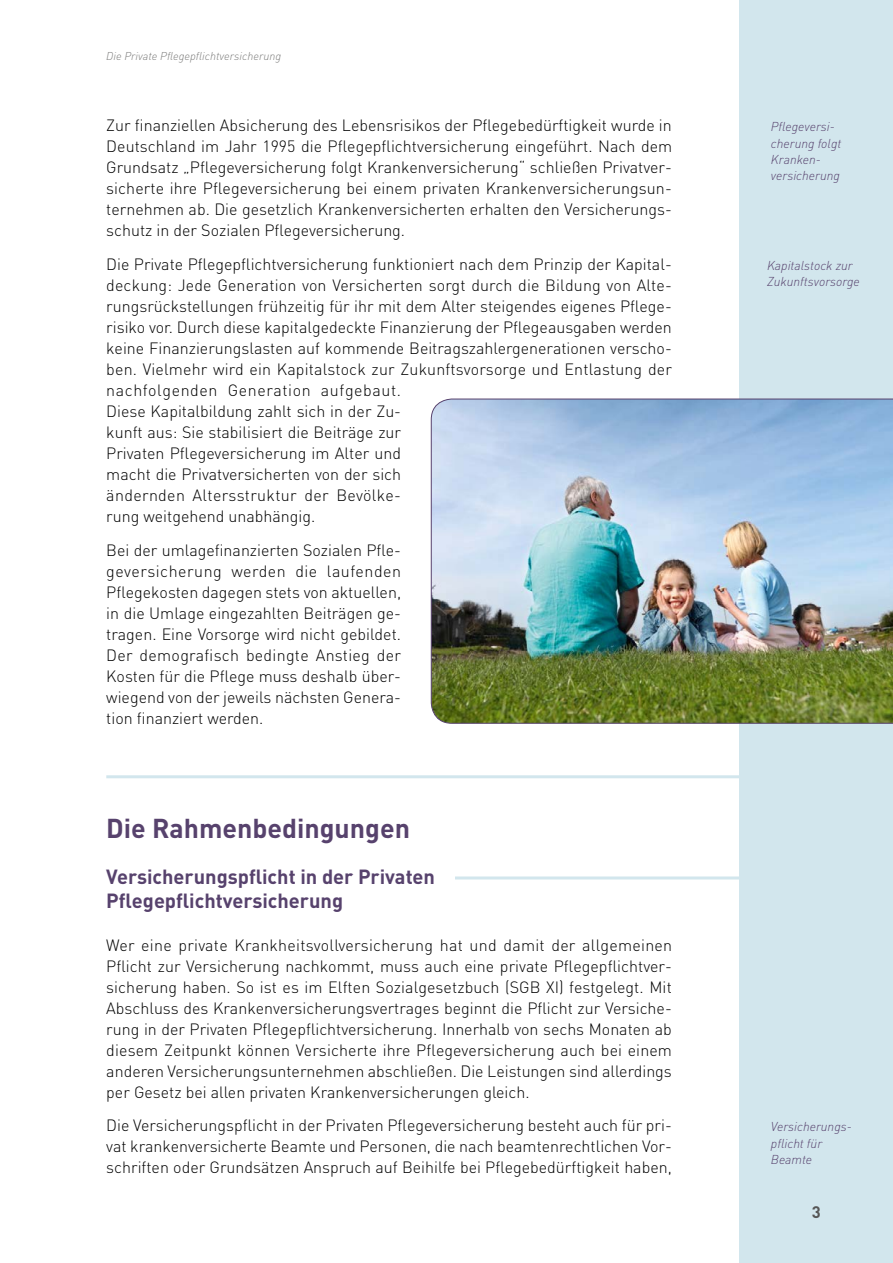
<style>
.page{position:relative;width:893px;height:1263px;background:#fff}
.page>*{position:absolute;margin:0;border:0;box-sizing:border-box;transform-origin:0 0}
.t1{font:700 27px "DINOT";color:#57426d}
.t2{font:700 20.25px/24.6px "DINOT";color:#57426d}
.t3{font:700 16.5px "DIN";color:#565656}
.t4{font:300 16.2px/21px "DINOT";color:#000;text-align:justify}
.t5{font:italic 300 12.75px/16.2px "DIN";color:#57426d}
.t6{font:italic 300 11.25px "DIN";color:#7b7b7a}
</style>
<div class="page">
<div style="left:740px;top:0;width:153px;height:1263px;background:#d2e6ed"></div>
<hr style="left:106px;top:775px;width:634px;height:3px;background:#d2e6ed">
<hr style="left:455px;top:876px;width:285px;height:3px;background:#d2e6ed">
<img style="left:431px;top:399px;width:462px;height:325px">
<p class="t6" style="left:106px;top:49px;width:176px">Die Private Pflegepflichtversicherung</p>
<p class="t4" style="left:106px;top:114px;width:567px">Zur finanziellen Absicherung des Lebensrisikos der Pflegebedürftigkeit wurde in Deutschland im Jahr 1995 die Pflegepflichtversicherung eingeführt. Nach dem Grundsatz „Pflegeversicherung folgt Krankenversicherung“ schließen Privatver&shy;sicherte ihre Pflegeversicherung bei einem privaten Krankenversicherungsun&shy;ternehmen ab. Die gesetzlich Krankenversicherten erhalten den Versicherungs&shy;schutz in der Sozialen Pflegeversicherung.</p>
<p class="t4" style="left:106px;top:253px;width:567px;text-align:left">Die Private Pflegepflichtversicherung funktioniert nach dem Prinzip der Kapital&shy;deckung: Jede Generation von Versicherten sorgt durch die Bildung von Alte&shy;rungsrückstellungen frühzeitig für ihr mit dem Alter steigendes eigenes Pflege&shy;risiko vor. Durch diese kapitalgedeckte Finanzierung der Pflegeausgaben werden keine Finanzierungslasten auf kommende Beitragszahlergenerationen verscho&shy;ben. Vielmehr wird ein Kapitalstock zur Zukunftsvorsorge und Entlastung der nachfolgenden Generation aufgebaut.<br>Diese Kapitalbildung zahlt sich in der Zu-<br>kunft aus: Sie stabilisiert die Beiträge zur<br>Privaten Pflegeversicherung im Alter und<br>macht die Privatversicherten von der sich<br>ändernden Altersstruktur der Bevölke-<br>rung weitgehend unabhängig.</p>
<p class="t4" style="left:106px;top:539px;width:296px">Bei der umlagefinanzierten Sozialen Pfle&shy;geversicherung werden die laufenden Pflegekosten dagegen stets von aktuellen, in die Umlage eingezahlten Beiträgen ge&shy;tragen. Eine Vorsorge wird nicht gebildet.<br>Der demografisch bedingte Anstieg der Kosten für die Pflege muss deshalb über&shy;wiegend von der jeweils nächsten Genera&shy;tion finanziert werden.</p>
<h1 class="t1" style="left:106px;top:810px;width:305px">Die Rahmenbedingungen</h1>
<p class="t2" style="left:106px;top:863px;width:330px">Versicherungspflicht in der Privaten<br>Pflegepflichtversicherung</p>
<p class="t4" style="left:106px;top:934px;width:567px">Wer eine private Krankheitsvollversicherung hat und damit der allgemeinen Pflicht zur Versicherung nachkommt, muss auch eine private Pflegepflichtver&shy;sicherung haben. So ist es im Elften Sozialgesetzbuch (SGB XI) festgelegt. Mit Abschluss des Krankenversicherungsvertrages beginnt die Pflicht zur Versiche&shy;rung in der Privaten Pflegepflichtversicherung. Innerhalb von sechs Monaten ab diesem Zeitpunkt können Versicherte ihre Pflegeversicherung auch bei einem anderen Versicherungsunternehmen abschließen. Die Leistungen sind allerdings per Gesetz bei allen privaten Krankenversicherungen gleich.</p>
<p class="t4" style="left:106px;top:1114px;width:567px">Die Versicherungspflicht in der Privaten Pflegeversicherung besteht auch für pri&shy;vat krankenversicherte Beamte und Personen, die nach beamtenrechtlichen Vor&shy;schriften oder Grundsätzen Anspruch auf Beihilfe bei Pflegebedürftigkeit haben,</p>
<p class="t5" style="left:771px;top:119px;width:72px">Pflegeversi&shy;cherung folgt<br>Kranken&shy;versicherung</p>
<p class="t5" style="left:767px;top:257px;width:94px">Kapitalstock zur<br>Zukunftsvorsorge</p>
<p class="t5" style="left:771px;top:1118px;width:82px">Versicherungs&shy;pflicht für<br>Beamte</p>
<p class="t3" style="left:812px;top:1201px;width:10px">3</p>
</div>
